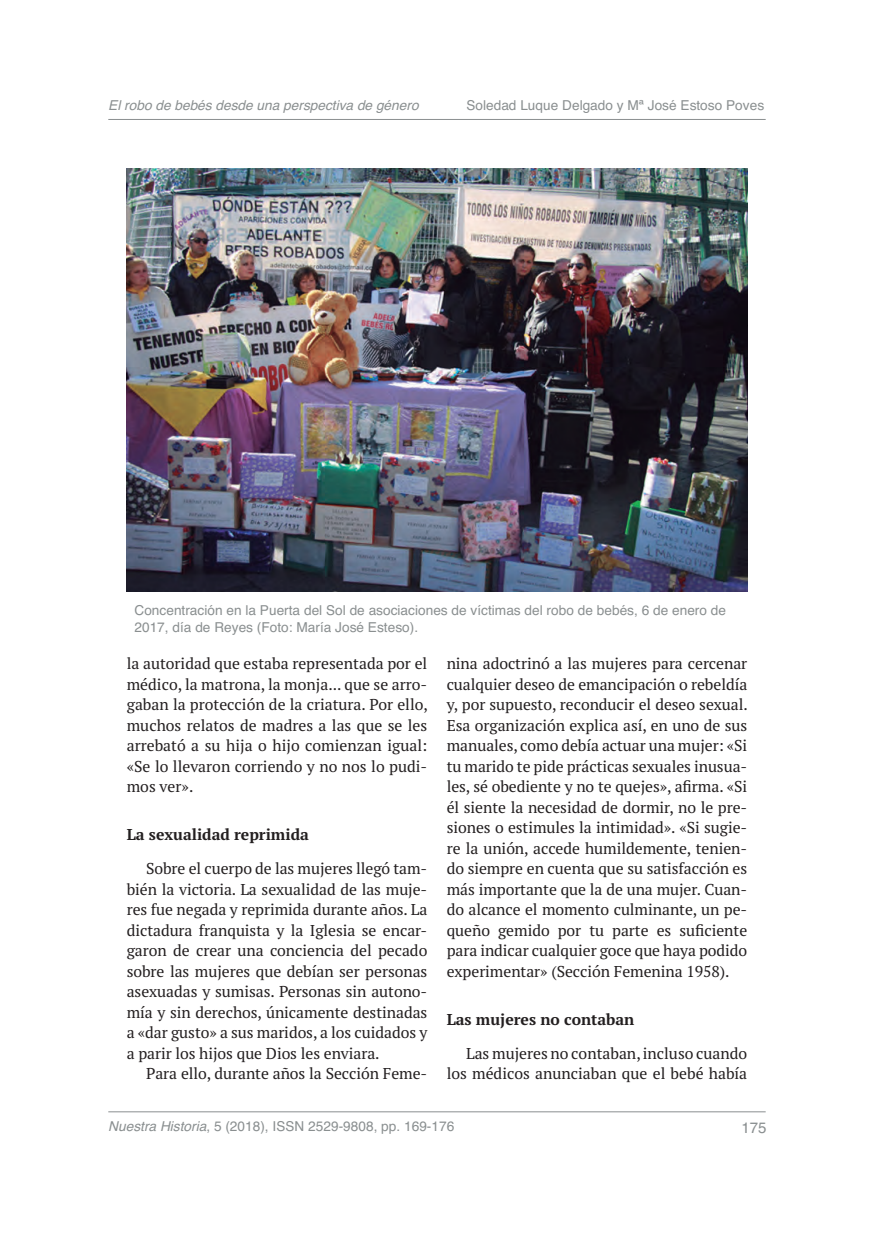
<style>
.page{position:relative;width:874px;height:1241px;background:#fff}
.page>*{position:absolute;margin:0;border:0;box-sizing:border-box;transform-origin:0 0}
.t1{font:15.75px/20.5px "PT Serif";letter-spacing:-.005em;color:#231f20;text-align:justify}
.t2{font:700 15.75px "PT Serif";color:#231f20}
.t3{font:15.05px "Helvetica";color:#8a8f90}
.t4{font:13.65px/16.4px "Helvetica";color:#8a8f90}
.t5{font:italic 13.65px "Helvetica";color:#8a8f90}
.s1{font-style:italic}
</style>
<div class="page">
<hr style="left:108px;top:119px;width:657px;height:1px;background:#8a8f90">
<hr style="left:108px;top:1111px;width:657px;height:1px;background:#8a8f90">
<img style="left:127px;top:169px;width:620px;height:422px">
<p class="t5" style="left:108px;top:100px;width:312px">El robo de bebés desde una perspectiva de género</p>
<p class="t4" style="left:466px;top:98px;width:299px">Soledad Luque Delgado y Mª José Estoso Poves</p>
<p class="t4" style="left:134px;top:603px;width:593px">Concentración en la Puerta del Sol de asociaciones de víctimas del robo de bebés, 6 de enero de<br>2017, día de Reyes (Foto: María José Esteso).</p>
<p class="t1" style="left:127px;top:655px;width:302px">la autoridad que estaba representada por el médico, la matrona, la monja... que se arro&shy;gaban la protección de la criatura. Por ello, muchos relatos de madres a las que se les arrebató a su hija o hijo comienzan igual: «Se lo llevaron corriendo y no nos lo pudi&shy;mos ver».</p>
<p class="t2" style="left:127px;top:828px;width:184px">La sexualidad reprimida</p>
<p class="t1" style="left:127px;top:860px;width:302px;text-indent:19px">Sobre el cuerpo de las mujeres llegó tam&shy;bién la victoria. La sexualidad de las muje&shy;res fue negada y reprimida durante años. La dictadura franquista y la Iglesia se encar&shy;garon de crear una conciencia del pecado sobre las mujeres que debían ser personas asexuadas y sumisas. Personas sin autono&shy;mía y sin derechos, únicamente destinadas a «dar gusto» a sus maridos, a los cuidados y a parir los hijos que Dios les enviara.</p>
<p class="t1" style="left:146px;top:1065px;width:282px">Para ello, durante años la Sección Feme-</p>
<p class="t1" style="left:446px;top:655px;width:302px">nina adoctrinó a las mujeres para cercenar cualquier deseo de emancipación o rebeldía y, por supuesto, reconducir el deseo sexual.<br>Esa organización explica así, en uno de sus manuales, como debía actuar una mujer: «Si tu marido te pide prácticas sexuales inusua&shy;les, sé obediente y no te quejes», afirma. «Si él siente la necesidad de dormir, no le pre&shy;siones o estimules la intimidad». «Si sugie&shy;re la unión, accede humildemente, tenien&shy;do siempre en cuenta que su satisfacción es más importante que la de una mujer. Cuan&shy;do alcance el momento culminante, un pe&shy;queño gemido por tu parte es suficiente para indicar cualquier goce que haya podido experimentar» (Sección Femenina 1958).</p>
<p class="t2" style="left:446px;top:1012px;width:189px">Las mujeres no contaban</p>
<p class="t1" style="left:446px;top:1044px;width:302px;text-align:right">Las mujeres no contaban, incluso cuando los médicos anunciaban que el bebé había</p>
<p class="t4" style="left:108px;top:1119px;width:347px"><span class="s1">Nuestra Historia</span>, 5 (2018), ISSN 2529-9808, pp. 169-176</p>
<p class="t3" style="left:741px;top:1122px;width:27px">175</p>
</div>
